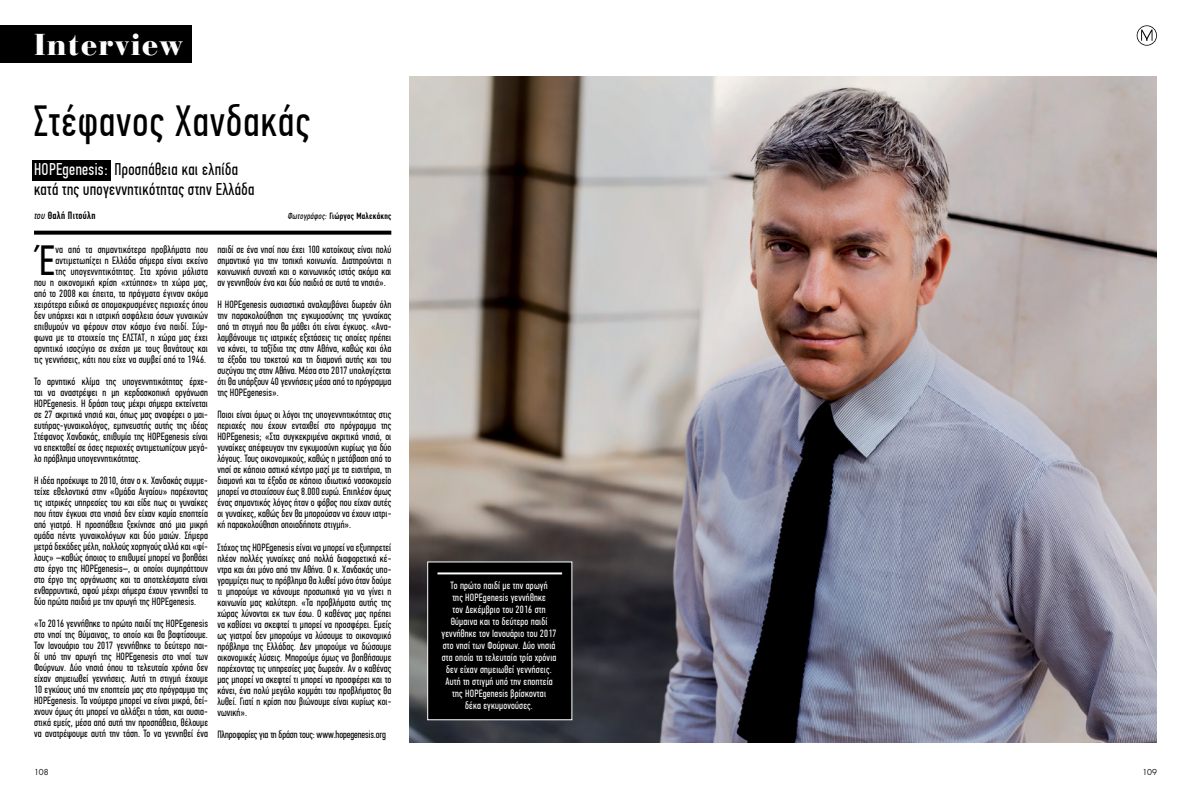
<style>
.page{position:relative;width:1191px;height:794px;background:#fff}
.page>*{position:absolute;margin:0;border:0;box-sizing:border-box;transform-origin:0 0}
.t1{font:43.5px "PF Din Text Comp Pro";letter-spacing:.03em;color:#000}
.t2{font:42.1px "PF Din Text Comp Pro";color:#000}
.t3{font:900 30px "CF Bodoni Greek";letter-spacing:.035em;color:#fff}
.t4{font:17px/20px "PF Din Text Comp Pro";letter-spacing:.02em;color:#000}
.t5{font:10.5px/11px "PF Din Text Comp Pro";letter-spacing:.02em;color:#000;text-align:justify}
.t6{font:10.5px/12px "PF Din Text Comp Pro";letter-spacing:.02em;color:#fff;text-align:center}
.t7{font:10.5px "PF Din Text Comp Pro";letter-spacing:-.01em;color:#000}
.t8{font:500 10.5px "PF Din Text Comp Pro";letter-spacing:.03em;color:#000}
.t9{font:500 9px "PF Din Text Comp Pro";letter-spacing:.03em;color:#000}
.t10{font:8px "PF Futura Neu";color:#000;scale:.96 1}
.s1{color:#fff}
.s2{font-weight:400;font-style:italic}
</style>
<div class="page">
<img style="left:409px;top:77px;width:748px;height:665px">
<svg style="left:34px;top:231px;width:357px;height:4px"></svg>
<div style="left:0;top:25px;width:191px;height:38px;background:#000"></div>
<div style="left:427px;top:561px;width:145px;height:159px;background:#000"></div>
<svg style="left:1136px;top:25px;width:21px;height:21px"></svg>
<div style="left:32px;top:160px;width:79px;height:21px;background:#000"></div>
<hr style="left:437px;top:572px;width:125px;height:2px;background:#fff">
<h3 class="t3" style="left:34px;top:27px;width:150px">Interview</h3>
<h1 class="t1" style="left:34px;top:96px;width:277px">Στέφανος Χανδακάς</h1>
<h3 class="t4" style="left:34px;top:160px;width:222px"><span class="s1">HOPEgenesis:</span> Προσπάθεια και ελπίδα κατά της υπογεννητικότητας στην Ελλάδα</h3>
<p class="t8" style="left:34px;top:209px;width:63px"><span class="s2">του</span> Θαλή Πιτούλη</p>
<p class="t9" style="left:288px;top:211px;width:105px"><span class="s2">Φωτογράφος:</span> Γιώργος Μαλεκάκης</p>
<h2 class="t2" style="left:39px;top:237px;width:17px">Έ</h2>
<p class="t5" style="left:34px;top:244px;width:175px;text-align:right">να από τα σημαντικότερα προβλήματα που αντιμετωπίζει η Ελλάδα σήμερα είναι εκείνο<br>της υπογεννητικότητας. Στα χρόνια μάλιστα<br>που η οικονομική κρίση «χτύπησε» τη χώρα μας, από το 2008 και έπειτα, τα πράγματα έγιναν ακόμα χειρότερα ειδικά σε απομακρυσμένες περιοχές όπου δεν υπάρχει και η ιατρική ασφάλεια όσων γυναικών επιθυμούν να φέρουν στον κόσμο ένα παιδί. Σύμ&shy;φωνα με τα στοιχεία της ΕΛΣΤΑΤ, η χώρα μας έχει αρνητικό ισοζύγιο σε σχέση με τους θανάτους και τις γεννήσεις, κάτι που είχε να συμβεί από το 1946.</p>
<p class="t5" style="left:34px;top:376px;width:175px">Το αρνητικό κλίμα της υπογεννητικότητας έρχε&shy;ται να αναστρέψει η μη κερδοσκοπική οργάνωση HOPEgenesis. Η δράση τους μέχρι σήμερα εκτείνεται σε 27 ακριτικά νησιά και, όπως μας αναφέρει ο μαι&shy;ευτήρας-γυναικολόγος, εμπνευστής αυτής της ιδέας Στέφανος Χανδακάς, επιθυμία της HOPEgenesis είναι να επεκταθεί σε όσες περιοχές αντιμετωπίζουν μεγά&shy;λο πρόβλημα υπογεννητικότητας.</p>
<p class="t5" style="left:34px;top:475px;width:175px">Η ιδέα προέκυψε το 2010, όταν ο κ. Χανδακάς συμμε&shy;τείχε εθελοντικά στην «Ομάδα Αιγαίου» παρέχοντας τις ιατρικές υπηρεσίες του και είδε πως οι γυναίκες που ήταν έγκυοι στα νησιά δεν είχαν καμία εποπτεία από γιατρό. Η προσπάθεια ξεκίνησε από μια μικρή ομάδα πέντε γυναικολόγων και δύο μαιών. Σήμερα μετρά δεκάδες μέλη, πολλούς χορηγούς αλλά και «φί&shy;λους» –καθώς όποιος το επιθυμεί μπορεί να βοηθάει στο έργο της HOPEgenesis–, οι οποίοι συμπράττουν στο έργο της οργάνωσης και τα αποτελέσματα είναι ενθαρρυντικά, αφού μέχρι σήμερα έχουν γεννηθεί τα δύο πρώτα παιδιά με την αρωγή της HOPEgenesis.</p>
<p class="t5" style="left:34px;top:618px;width:175px">«Το 2016 γεννήθηκε το πρώτο παιδί της HOPEgenesis στο νησί της Θύμαινας, το οποίο και θα βαφτίσουμε.<br>Τον Ιανουάριο του 2017 γεννήθηκε το δεύτερο παι&shy;δί υπό την αρωγή της HOPEgenesis στο νησί των Φούρνων. Δύο νησιά όπου τα τελευταία χρόνια δεν είχαν σημειωθεί γεννήσεις. Αυτή τη στιγμή έχουμε 10 εγκύους υπό την εποπτεία μας στο πρόγραμμα της HOPEgenesis. Τα νούμερα μπορεί να είναι μικρά, δεί&shy;χνουν όμως ότι μπορεί να αλλάξει η τάση, και ουσια&shy;στικά εμείς, μέσα από αυτή την προσπάθεια, θέλουμε να ανατρέψουμε αυτή την τάση. Το να γεννηθεί ένα</p>
<p class="t5" style="left:217px;top:244px;width:175px">παιδί σε ένα νησί που έχει 100 κατοίκους είναι πολύ σημαντικό για την τοπική κοινωνία. Διατηρούνται η κοινωνική συνοχή και ο κοινωνικός ιστός ακόμα και αν γεννηθούν ένα και δύο παιδιά σε αυτά τα νησιά».</p>
<p class="t5" style="left:217px;top:299px;width:175px">Η HOPEgenesis ουσιαστικά αναλαμβάνει δωρεάν όλη την παρακολούθηση της εγκυμοσύνης της γυναίκας από τη στιγμή που θα μάθει ότι είναι έγκυος. «Ανα&shy;λαμβάνουμε τις ιατρικές εξετάσεις τις οποίες πρέπει να κάνει, τα ταξίδια της στην Αθήνα, καθώς και όλα τα έξοδα του τοκετού και τη διαμονή αυτής και του συζύγου της στην Αθήνα. Μέσα στο 2017 υπολογίζεται ότι θα υπάρξουν 40 γεννήσεις μέσα από το πρόγραμμα της HOPEgenesis».</p>
<p class="t5" style="left:217px;top:409px;width:175px">Ποιοι είναι όμως οι λόγοι της υπογεννητικότητας στις περιοχές που έχουν ενταχθεί στο πρόγραμμα της HOPEgenesis; «Στα συγκεκριμένα ακριτικά νησιά, οι γυναίκες απέφευγαν την εγκυμοσύνη κυρίως για δύο λόγους. Τους οικονομικούς, καθώς η μετάβαση από το νησί σε κάποιο αστικό κέντρο μαζί με τα εισιτήρια, τη διαμονή και τα έξοδα σε κάποιο ιδιωτικό νοσοκομείο μπορεί να στοιχίσουν έως 8.000 ευρώ. Επιπλέον όμως ένας σημαντικός λόγος ήταν ο φόβος που είχαν αυτές οι γυναίκες, καθώς δεν θα μπορούσαν να έχουν ιατρι&shy;κή παρακολούθηση οποιαδήποτε στιγμή».</p>
<p class="t5" style="left:217px;top:541px;width:175px">Στόχος της HOPEgenesis είναι να μπορεί να εξυπηρετεί πλέον πολλές γυναίκες από πολλά διαφορετικά κέ&shy;ντρα και όχι μόνο από την Αθήνα. Ο κ. Χανδακάς υπο&shy;γραμμίζει πως το πρόβλημα θα λυθεί μόνο όταν δούμε τι μπορούμε να κάνουμε προσωπικά για να γίνει η κοινωνία μας καλύτερη. «Τα προβλήματα αυτής της χώρας λύνονται εκ των έσω. Ο καθένας μας πρέπει να καθίσει να σκεφτεί τι μπορεί να προσφέρει. Εμείς ως γιατροί δεν μπορούμε να λύσουμε το οικονομικό πρόβλημα της Ελλάδας. Δεν μπορούμε να δώσουμε οικονομικές λύσεις. Μπορούμε όμως να βοηθήσουμε παρέχοντας τις υπηρεσίες μας δωρεάν. Αν ο καθένας μας μπορεί να σκεφτεί τι μπορεί να προσφέρει και το κάνει, ένα πολύ μεγάλο κομμάτι του προβλήματος θα λυθεί. Γιατί η κρίση που βιώνουμε είναι κυρίως κοι&shy;νωνική».</p>
<p class="t7" style="left:217px;top:728px;width:170px">Πληροφορίες για τη δράση τους: www.hopegenesis.org</p>
<p class="t6" style="left:441px;top:580px;width:116px">Το πρώτο παιδί με την αρωγή<br>της HOPEgenesis γεννήθηκε<br>τον Δεκέμβριο του 2016 στη<br>Θύμαινα και το δεύτερο παιδί γεννήθηκε τον Ιανουάριο του 2017 στο νησί των Φούρνων. Δύο νησιά στα οποία τα τελευταία τρία χρόνια δεν είχαν σημειωθεί γεννήσεις.<br>Αυτή τη στιγμή υπό την εποπτεία της HOPEgenesis βρίσκονται<br>δέκα εγκυμονούσες.</p>
<p class="t10" style="left:34px;top:766px;width:17px">108</p>
<p class="t10" style="left:1142px;top:766px;width:17px">109</p>
</div>
